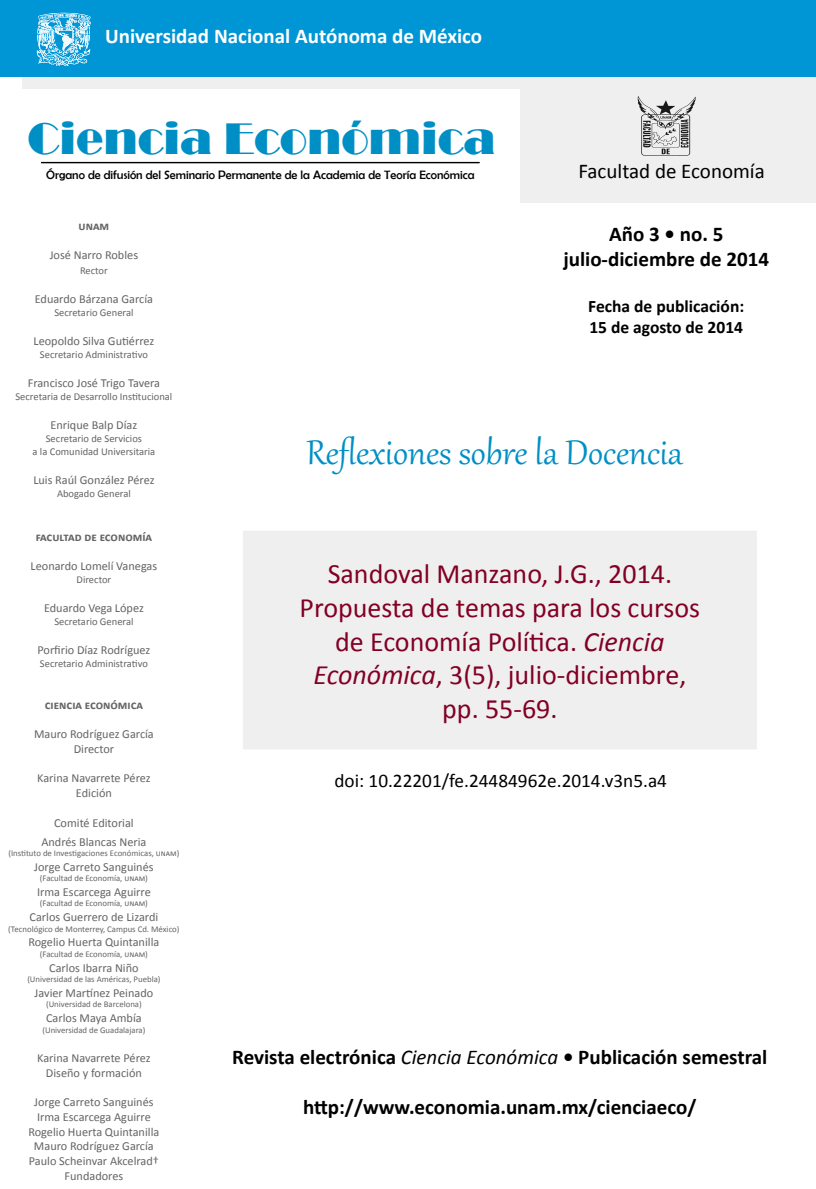
<style>
.page{position:relative;width:816px;height:1189px;background:#fff}
.page>*{position:absolute;margin:0;border:0;box-sizing:border-box;transform-origin:0 0}
.t1{font:45.5px "Broadway";color:#008fc5}
.t2{font:42px "Gabriola";color:#008fc5}
.t3{font:28px/33.6px "Calibri";color:#820024;text-align:center}
.t4{font:700 21px/25.2px "Calibri";color:#000;text-align:center}
.t5{font:700 21px "Calibri";color:#fff}
.t6{font:21px "Calibri";color:#000}
.t7{font:19.25px "Calibri";color:#000}
.t8{font:700 17.5px/21px "Calibri";color:#000}
.t9{font:12.25px/14.7px "Calibri";color:#636466;text-align:center}
.t10{font:12.25px "Berlin Sans FB";color:#000}
.t11{font:700 12.25px "Calibri";color:#636466}
.t12{font:10.5px/12.6px "Calibri";color:#636466;text-align:center}
.t13{font:8.75px "Calibri";color:#636466}
.s1{font-style:italic}
.s2{font-weight:400;font-style:italic}
</style>
<div class="page">
<div style="left:244px;top:531px;width:512px;height:217px;background:#efeff0"></div>
<div style="left:243px;top:530px;width:513px;height:219px;border:2px solid #efeff0"></div>
<div style="left:23px;top:76px;width:793px;height:127px;background:#efeff0"></div>
<div style="left:0;top:0;width:816px;height:76px;background:#0096d6"></div>
<svg style="left:37px;top:13px;width:54px;height:53px"></svg>
<svg style="left:637px;top:96px;width:58px;height:60px"></svg>
<div style="left:1px;top:90px;width:518px;height:119px;background:#fff"></div>
<hr style="left:41px;top:162px;width:438px;height:1px;background:#000">
<h3 class="t5" style="left:105px;top:22px;width:378px">Universidad Nacional Autónoma de México</h3>
<h1 class="t1" style="left:27px;top:112px;width:469px">Ciencia Económica</h1>
<p class="t10" style="left:46px;top:168px;width:430px">Órgano de difusión del Seminario Permanente de la Academia de Teoría Económica</p>
<h3 class="t6" style="left:578px;top:157px;width:188px">Facultad de Economía</h3>
<p class="t11" style="left:79px;top:218px;width:32px">unam</p>
<p class="t9" style="left:50px;top:248px;width:90px">José Narro Robles</p>
<p class="t12" style="left:80px;top:264px;width:29px">Rector</p>
<p class="t9" style="left:35px;top:292px;width:120px">Eduardo Bárzana García</p>
<p class="t12" style="left:54px;top:306px;width:81px">Secretario General</p>
<p class="t9" style="left:34px;top:334px;width:122px">Leopoldo Silva Gutiérrez</p>
<p class="t12" style="left:40px;top:348px;width:109px">Secretario Administrativo</p>
<p class="t9" style="left:28px;top:376px;width:134px">Francisco José Trigo Tavera</p>
<p class="t12" style="left:15px;top:390px;width:158px">Secretaria de Desarrollo Institucional</p>
<p class="t9" style="left:50px;top:418px;width:88px">Enrique Balp Díaz</p>
<p class="t12" style="left:33px;top:432px;width:124px">Secretario de Servicios<br>a la Comunidad Universitaria</p>
<p class="t9" style="left:33px;top:472px;width:123px">Luis Raúl González Pérez</p>
<p class="t12" style="left:57px;top:487px;width:75px">Abogado General</p>
<p class="t11" style="left:36px;top:529px;width:118px">facultad de economía</p>
<p class="t9" style="left:31px;top:559px;width:128px">Leonardo Lomelí Vanegas</p>
<p class="t12" style="left:77px;top:573px;width:36px">Director</p>
<p class="t9" style="left:44px;top:601px;width:101px">Eduardo Vega López</p>
<p class="t12" style="left:54px;top:615px;width:81px">Secretario General</p>
<p class="t9" style="left:37px;top:643px;width:114px">Porfirio Díaz Rodríguez</p>
<p class="t12" style="left:40px;top:657px;width:109px">Secretario Administrativo</p>
<p class="t11" style="left:45px;top:697px;width:100px">ciencia económica</p>
<p class="t9" style="left:34px;top:727px;width:121px">Mauro Rodríguez García<br>Director</p>
<p class="t9" style="left:37px;top:771px;width:115px">Karina Navarrete Pérez<br>Edición</p>
<p class="t9" style="left:41px;top:813px;width:106px;line-height:18.9px">Comité Editorial<br>Andrés Blancas Neria</p>
<p class="t13" style="left:8px;top:847px;width:172px">(Instituto de Investigaciones Económicas, unam)</p>
<p class="t9" style="left:34px;top:859px;width:121px">Jorge Carreto Sanguinés</p>
<p class="t13" style="left:40px;top:872px;width:109px">(Facultad de Economía, unam)</p>
<p class="t9" style="left:37px;top:884px;width:115px">Irma Escarcega Aguirre</p>
<p class="t13" style="left:40px;top:897px;width:109px">(Facultad de Economía, unam)</p>
<p class="t9" style="left:30px;top:909px;width:130px">Carlos Guerrero de Lizardi</p>
<p class="t13" style="left:8px;top:923px;width:173px">(Tecnológico de Monterrey, Campus Cd. México)</p>
<p class="t9" style="left:28px;top:934px;width:132px">Rogelio Huerta Quintanilla</p>
<p class="t13" style="left:40px;top:948px;width:109px">(Facultad de Economía, unam)</p>
<p class="t9" style="left:49px;top:960px;width:91px">Carlos Ibarra Niño</p>
<p class="t13" style="left:27px;top:973px;width:135px">(Universidad de las Américas, Puebla)</p>
<p class="t9" style="left:35px;top:985px;width:120px">Javier Martínez Peinado</p>
<p class="t13" style="left:46px;top:998px;width:97px">(Universidad de Barcelona)</p>
<p class="t9" style="left:46px;top:1010px;width:97px">Carlos Maya Ambía</p>
<p class="t13" style="left:42px;top:1023px;width:105px">(Universidad de Guadalajara)</p>
<p class="t9" style="left:37px;top:1050px;width:115px">Karina Navarrete Pérez<br>Diseño y formación</p>
<p class="t9" style="left:28px;top:1094px;width:132px">Jorge Carreto Sanguinés<br>Irma Escarcega Aguirre<br>Rogelio Huerta Quintanilla<br>Mauro Rodríguez García<br>Paulo Scheinvar Akcelrad†<br>Fundadores</p>
<h3 class="t4" style="left:563px;top:221px;width:207px">Año 3 • no. 5 julio-diciembre de 2014</h3>
<h3 class="t8" style="left:588px;top:296px;width:157px">Fecha de publicación:<br>15 de agosto de 2014</h3>
<h2 class="t2" style="left:306px;top:424px;width:378px">Reflexiones sobre la Docencia</h2>
<h3 class="t3" style="left:299px;top:557px;width:402px">Sandoval Manzano, J.G., 2014.<br>Propuesta de temas para los cursos de Economía Política. <span class="s1">Ciencia<br>Económica</span>, 3(5), julio-diciembre, pp. 55-69.</h3>
<h3 class="t7" style="left:334px;top:767px;width:334px">doi: 10.22201/fe.24484962e.2014.v3n5.a4</h3>
<h3 class="t4" style="left:232px;top:1043px;width:536px">Revista electrónica <span class="s2">Ciencia Económica</span> • Publicación semestral</h3>
<h3 class="t4" style="left:303px;top:1094px;width:395px">http://www.economia.unam.mx/cienciaeco/</h3>
</div>
